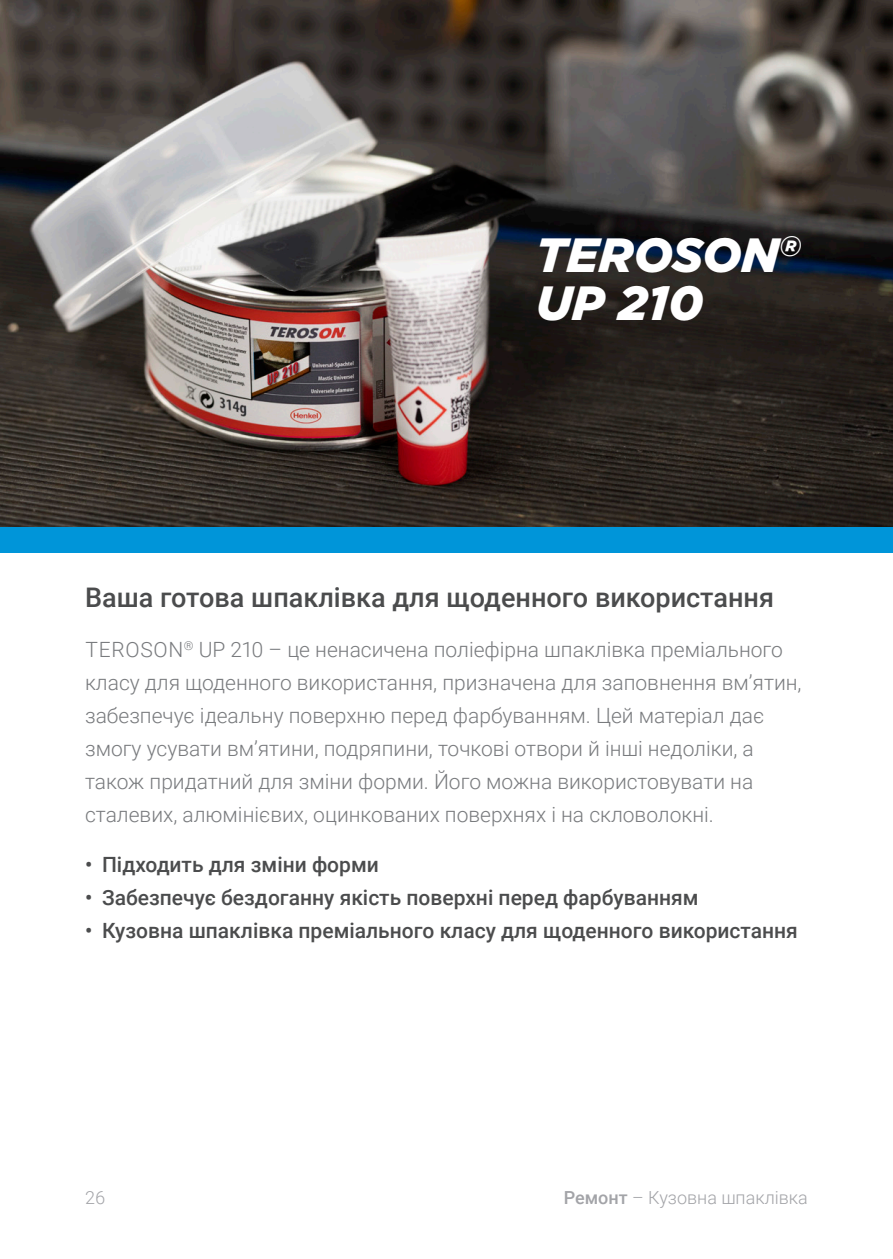
<style>
.page{position:relative;width:893px;height:1259px;background:#fff}
.page>*{position:absolute;margin:0;border:0;box-sizing:border-box;transform-origin:0 0}
.t1{font:italic 900 48px/48px "Gotham";color:#fff}
.t2{font:500 27px "Roboto";color:#4b4c4d}
.t3{font:300 21px/33px "Roboto";color:#797b7e}
.t4{font:500 21px "Roboto";color:#4b4c4d}
.t5{font:300 18px "Roboto";color:#a3a4a8}
.s1{font-weight:500}
</style>
<div class="page">
<img style="left:0;top:0;width:893px;height:527px">
<div style="left:0;top:527px;width:893px;height:26px;background:#0095d9"></div>
<h1 class="t1" style="left:536px;top:230px;width:268px">TEROSON<sup>®<br></sup>UP 210</h1>
<p class="t2" style="left:85px;top:579px;width:690px">Ваша готова шпаклівка для щоденного використання</p>
<p class="t3" style="left:85px;top:632px;width:718px">TEROSON<sup>®</sup> UP 210 – це ненасичена поліефірна шпаклівка преміального класу для щоденного використання, призначена для заповнення вм’ятин, забезпечує ідеальну поверхню перед фарбуванням. Цей матеріал дає змогу усувати вм’ятини, подряпини, точкові отвори й інші недоліки, а також придатний для зміни форми. Його можна використовувати на сталевих, алюмінієвих, оцинкованих поверхнях і на скловолокні.</p>
<p class="t4" style="left:85px;top:850px;width:295px">• Підходить для зміни форми</p>
<p class="t4" style="left:85px;top:883px;width:615px">• Забезпечує бездоганну якість поверхні перед фарбуванням</p>
<p class="t4" style="left:85px;top:916px;width:714px">• Кузовна шпаклівка преміального класу для щоденного використання</p>
<p class="t5" style="left:85px;top:1185px;width:22px">26</p>
<p class="t5" style="left:564px;top:1185px;width:246px"><span class="s1">Ремонт</span> – Кузовна шпаклівка</p>
</div>
